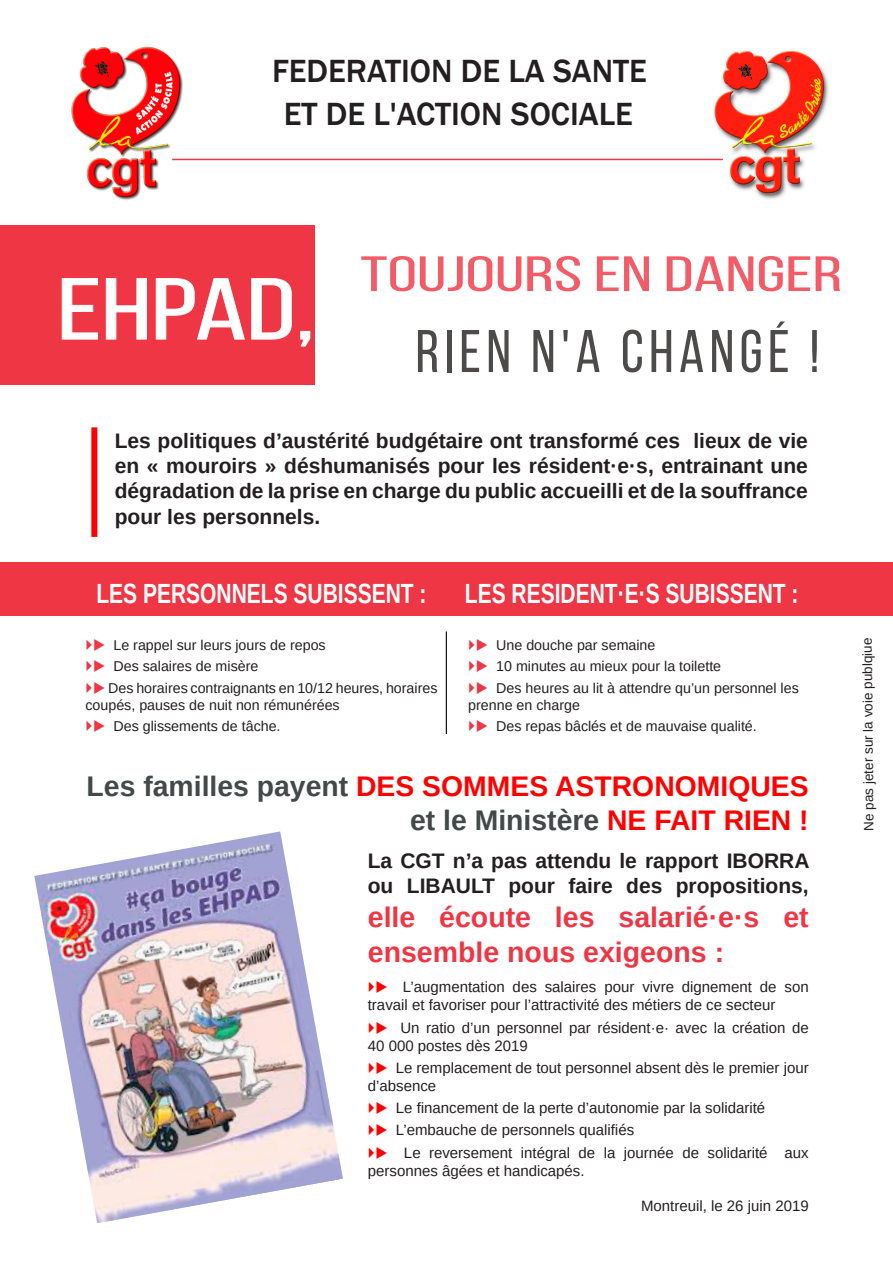
<style>
.page{position:relative;width:893px;height:1263px;background:#fff}
.page>*{position:absolute;margin:0;border:0;box-sizing:border-box;transform-origin:0 0}
.t1{font:86.4px "Bebas Neue";color:#fff;scale:1.42 1}
.t2{font:60px "Bebas Neue";letter-spacing:.09em;color:#231f20}
.t3{font:49.5px "Bebas Neue";color:#ee3645;scale:1.53 1}
.t4{font:500 33px/42.8px "Franklin Gothic";color:#231f20;text-align:center}
.t5{font:700 28.5px/34.2px "Arimo";color:#ee3645}
.t6{font:700 28.35px/34px "Arimo";color:#f00;text-align:right}
.t7{font:700 27.75px "Arimo";color:#fff;scale:.76 1}
.t8{font:700 21px/25.2px "Arimo";color:#231f20;text-align:justify}
.t9{font:15px/18px "Arimo";color:#231f20}
.t10{font:14.25px/17.1px "Arimo";color:#231f20}
.t11{font:13.5px "Arimo";letter-spacing:-.01em;color:#231f20}
.s1{font-size:79.2px}
.s2{color:#ee3645}
.s3{color:#434849}
.s4{color:#f00}
</style>
<div class="page">
<div style="left:0;top:562px;width:893px;height:53px;background:#ee3645"></div>
<div style="left:0;top:226px;width:315px;height:159px;background:#ee3645"></div>
<img style="left:668px;top:50px;width:161px;height:149px">
<img style="left:71px;top:46px;width:127px;height:154px">
<hr style="left:446px;top:631px;width:1px;height:103px;background:#000">
<div style="left:91px;top:427px;width:6px;height:110px;background:#f00"></div>
<hr style="left:172px;top:159px;width:551px;height:1px;background:#ee3645">
<svg style="left:61px;top:278px;width:37px;height:62px"></svg>
<svg style="left:106px;top:278px;width:41px;height:62px"></svg>
<svg style="left:155px;top:278px;width:90px;height:62px"></svg>
<svg style="left:251px;top:278px;width:41px;height:62px"></svg>
<svg style="left:300px;top:331px;width:11px;height:16px"></svg>
<img style="left:34px;top:831px;width:309px;height:392px">
<h3 class="t4" style="left:272px;top:50px;width:376px">FEDERATION DE LA SANTE<br>ET DE L'ACTION SOCIALE</h3>
<h1 class="t1" style="left:57px;top:262px;width:183px">EHPAD<span class="s1">,</span></h1>
<h3 class="t3" style="left:360px;top:247px;width:316px">TOUJOURS EN DANGER</h3>
<h2 class="t2" style="left:415px;top:319px;width:405px">RIEN N'A CHANGÉ !</h2>
<h3 class="t8" style="left:115px;top:428px;width:695px">Les politiques d’austérité budgétaire ont transformé ces lieux de vie en « mouroirs » déshumanisés pour les résident·e·s, entrainant une dégradation de la prise en charge du public accueilli et de la souffrance pour les personnels.</h3>
<h3 class="t7" style="left:96px;top:574px;width:436px">LES PERSONNELS SUBISSENT :</h3>
<p class="t10" style="left:93px;top:636px;width:234px"><span class="s2">◆</span> Le rappel sur leurs jours de repos</p>
<p class="t10" style="left:93px;top:658px;width:167px"><span class="s2">◆</span> Des salaires de misère</p>
<p class="t10" style="left:85px;top:679px;width:353px;text-indent:8px"><span class="s2">◆</span> Des horaires contraignants en 10/12 heures, horaires coupés, pauses de nuit non rémunérées</p>
<p class="t10" style="left:93px;top:717px;width:189px"><span class="s2">◆</span> Des glissements de tâche.</p>
<h3 class="t7" style="left:465px;top:574px;width:441px">LES RESIDENT·E·S SUBISSENT :</h3>
<p class="t10" style="left:476px;top:636px;width:181px"><span class="s2">◆</span> Une douche par semaine</p>
<p class="t10" style="left:476px;top:658px;width:247px"><span class="s2">◆</span> 10 minutes au mieux pour la toilette</p>
<p class="t10" style="left:468px;top:679px;width:332px;text-indent:8px"><span class="s2">◆</span> Des heures au lit à attendre qu’un personnel les prenne en charge</p>
<p class="t10" style="left:476px;top:717px;width:283px"><span class="s2">◆</span> Des repas bâclés et de mauvaise qualité.</p>
<h3 class="t6" style="left:87px;top:769px;width:724px"><span class="s3">Les familles payent</span> DES SOMMES ASTRONOMIQUES <span class="s3">et le Ministère</span> NE FAIT RIEN !</h3>
<h3 class="t8" style="left:368px;top:848px;width:443px">La CGT n’a pas attendu le rapport IBORRA ou LIBAULT pour faire des propositions,</h3>
<h3 class="t5" style="left:368px;top:901px;width:442px">elle écoute les salarié·e·s et ensemble nous exigeons :</h3>
<p class="t9" style="left:368px;top:978px;width:442px;text-indent:8px"><span class="s4">◆</span> L’augmentation des salaires pour vivre dignement de son travail et favoriser pour l’attractivité des métiers de ce secteur</p>
<p class="t9" style="left:368px;top:1018px;width:442px;text-indent:8px"><span class="s4">◆</span> Un ratio d’un personnel par résident·e· avec la création de<br>40 000 postes dès 2019</p>
<p class="t9" style="left:368px;top:1059px;width:442px;text-indent:8px"><span class="s4">◆</span> Le remplacement de tout personnel absent dès le premier jour d’absence</p>
<p class="t9" style="left:375px;top:1099px;width:391px"><span class="s4">◆</span> Le financement de la perte d’autonomie par la solidarité</p>
<p class="t9" style="left:375px;top:1121px;width:260px"><span class="s4">◆</span> L’embauche de personnels qualifiés</p>
<p class="t9" style="left:368px;top:1143px;width:442px;text-indent:8px"><span class="s4">◆</span> Le reversement intégral de la journée de solidarité aux personnes âgées et handicapés.</p>
<p class="t9" style="left:641px;top:1196px;width:169px">Montreuil, le 26 juin 2019</p>
<p class="t11" style="left:859px;top:830px;width:194px;rotate:-90deg">Ne pas jeter sur la voie publqiue</p>
</div>
